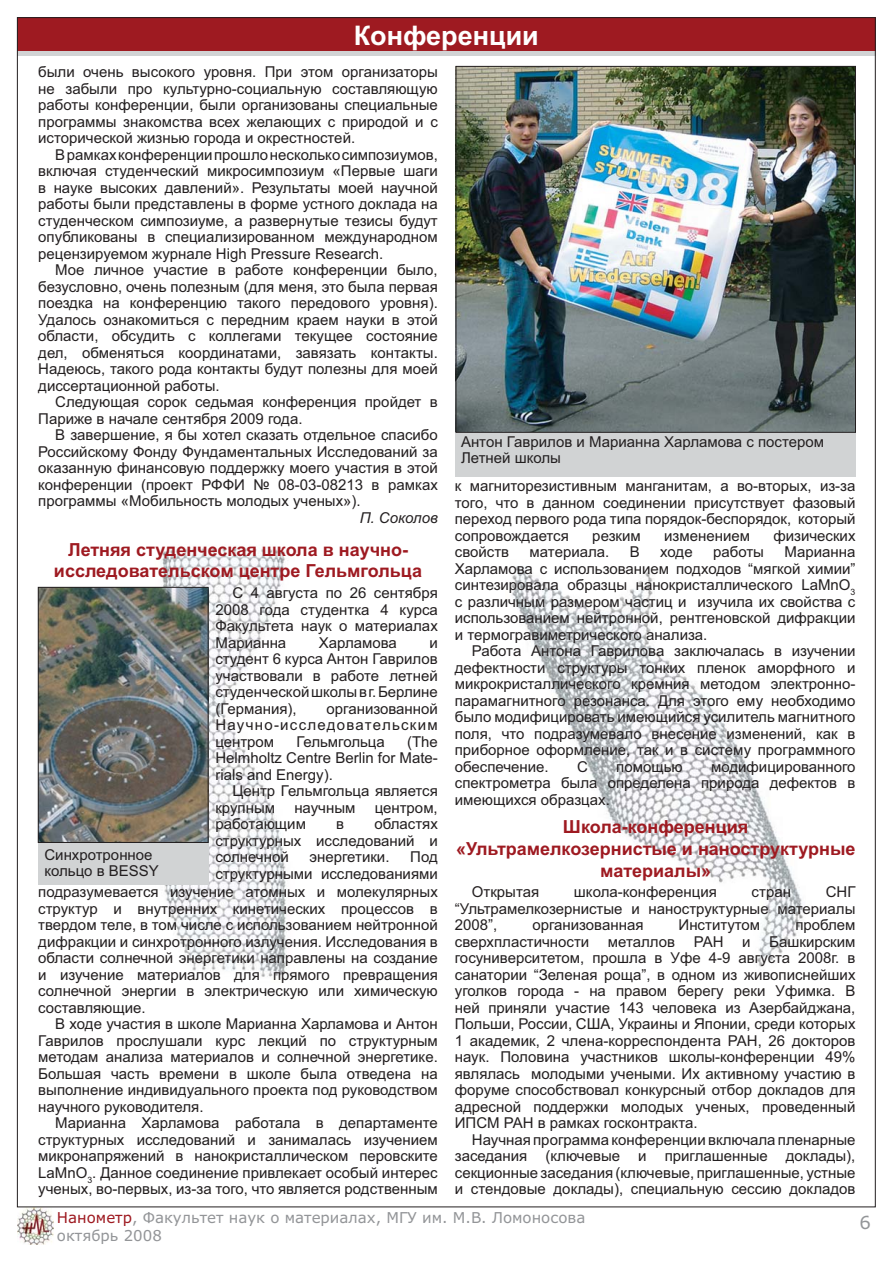
<style>
.page{position:relative;width:893px;height:1263px;background:#fff}
.page>*{position:absolute;margin:0;border:0;box-sizing:border-box;transform-origin:0 0}
.t1{font:700 27px "Arial";color:#fff}
.t2{font:700 18px/21.6px "Arial";color:#9e1a21;text-align:center}
.t3{font:18px "Verdana";color:#939598}
.t4{font:15px/16.5px "Arial";color:#231f20;text-align:justify}
.t5{font:15px/18px "Verdana";color:#939598}
.t6{font:italic 15px "Arial";color:#231f20}
.s1{color:#9e1a21}
</style>
<div class="page">
<img style="left:133px;top:547px;width:153px;height:430px">
<img style="left:511px;top:566px;width:293px;height:401px">
<div style="left:38px;top:844px;width:170px;height:41px;background:#d1d3d4"></div>
<div style="left:455px;top:431px;width:400px;height:45px;background:#d1d3d4"></div>
<img style="left:17px;top:1207px;width:37px;height:38px">
<div style="left:17px;top:17px;width:859px;height:34px;background:#9e1a21"></div>
<div style="left:17px;top:51px;width:859px;height:5px;background:#d1d3d4"></div>
<img style="left:40px;top:589px;width:166px;height:252px">
<div style="left:38px;top:587px;width:170px;height:256px;border:1px solid #231f20"></div>
<img style="left:458px;top:68px;width:396px;height:363px">
<div style="left:456px;top:66px;width:400px;height:367px;border:1px solid #231f20"></div>
<h1 class="t1" style="left:354px;top:20px;width:187px">Конференции</h1>
<p class="t4" style="left:38px;top:65px;width:401px">были очень высокого уровня. При этом организаторы не забыли про культурно-социальную составляющую работы конференции, были организованы специальные программы знакомства всех желающих с природой и с исторической жизнью города и окрестностей.</p>
<p class="t4" style="left:38px;top:148px;width:401px;text-indent:17px">В рамках конференции прошло несколько симпозиумов, включая студенческий микросимпозиум «Первые шаги в науке высоких давлений». Результаты моей научной работы были представлены в форме устного доклада на студенческом симпозиуме, a развернутые тезисы будут опубликованы в специализированном международном рецензируемом журнале High Pressure Research.</p>
<p class="t4" style="left:38px;top:263px;width:401px;text-indent:17px">Мое личное участие в работе конференции было, безусловно, очень полезным (для меня, это была первая поездка на конференцию такого передового уровня).<br>Удалось ознакомиться с передним краем науки в этой области, обсудить с коллегами текущее состояние дел, обменяться координатами, завязать контакты.<br>Надеюсь, такого рода контакты будут полезны для моей диссертационной работы.</p>
<p class="t4" style="left:38px;top:395px;width:401px;text-indent:17px">Следующая сорок седьмая конференция пройдет в<br>Париже в начале сентября 2009 года.</p>
<p class="t4" style="left:38px;top:428px;width:401px;text-indent:17px">В завершение, я бы хотел сказать отдельное спасибо Российскому Фонду Фундаментальных Исследований за оказанную финансовую поддержку моего участия в этой конференции (проект РФФИ № 08-03-08213 в рамках программы «Мобильность молодых ученых»).</p>
<p class="t6" style="left:360px;top:509px;width:80px">П. Соколов</p>
<p class="t2" style="left:54px;top:539px;width:370px">Летняя студенческая школа в научно&shy;исследовательском центре Гельмгольца</p>
<p class="t4" style="left:215px;top:586px;width:224px;text-indent:17px">С 4 августа по 26 сентября 2008 года студентка 4 курса Факультета наук о материалах Марианна</p>
<p class="t4" style="left:319px;top:636px;width:80px">Харламова</p>
<p class="t4" style="left:215px;top:636px;width:224px;text-indent:214px">и студент 6 курса Антон Гаврилов участвовали в работе летней студенческой школы в г. Берлине (Германия),</p>
<p class="t4" style="left:215px;top:702px;width:224px;text-indent:111px">организованной Научно-исследовательским центром</p>
<p class="t4" style="left:215px;top:735px;width:224px;text-indent:192px">(The Helmholtz Centre Berlin for Mate&shy;rials and Energy).</p>
<p class="t4" style="left:215px;top:784px;width:224px;text-indent:17px">Центр Гельмгольца является крупным</p>
<p class="t4" style="left:296px;top:735px;width:90px">Гельмгольца</p>
<p class="t4" style="left:294px;top:801px;width:63px">научным</p>
<p class="t4" style="left:375px;top:801px;width:65px">центром,</p>
<p class="t4" style="left:215px;top:817px;width:92px">работающим</p>
<p class="t4" style="left:336px;top:817px;width:9px">в</p>
<p class="t4" style="left:215px;top:817px;width:224px;text-indent:159px">областях структурных исследований и солнечной</p>
<p class="t4" style="left:44px;top:848px;width:116px">Синхротронное кольцо в BESSY</p>
<p class="t4" style="left:215px;top:850px;width:224px;text-align:right">Под<br>структурными исследованиями</p>
<p class="t4" style="left:38px;top:885px;width:401px">подразумевается изучение атомных и молекулярных структур и внутренних кинетических процессов в твердом теле, в том числе с использованием нейтронной дифракции и синхротронного излучения. Исследования в области солнечной энергетики направлены на создание и изучение материалов для прямого превращения солнечной энергии в электрическую или химическую составляющие.</p>
<p class="t4" style="left:38px;top:1017px;width:401px;text-indent:17px">В ходе участия в школе Марианна Харламова и Антон Гаврилов прослушали курс лекций по структурным методам анализа материалов и солнечной энергетике.<br>Большая часть времени в школе была отведена на выполнение индивидуального проекта под руководством научного руководителя.</p>
<p class="t4" style="left:38px;top:1116px;width:401px;text-indent:17px">Марианна Харламова работала в департаменте структурных исследований и занималась изучением микронапряжений в нанокристаллическом перовските LaMnO<sub>3</sub>. Данное соединение привлекает особый интерес ученых, во-первых, из-за того, что является родственным</p>
<p class="t4" style="left:309px;top:850px;width:81px">энергетики.</p>
<p class="t4" style="left:461px;top:435px;width:364px">Антон Гаврилов и Марианна Харламова с постером<br>Летней школы</p>
<p class="t4" style="left:455px;top:479px;width:402px">к магниторезистивным манганитам, а во-вторых, из-за того, что в данном соединении присутствует фазовый переход первого рода типа порядок-беспорядок, который сопровождается</p>
<p class="t4" style="left:592px;top:529px;width:50px">резким</p>
<p class="t4" style="left:664px;top:529px;width:87px">изменением</p>
<p class="t4" style="left:773px;top:529px;width:84px">физических</p>
<p class="t4" style="left:455px;top:545px;width:56px">свойств</p>
<p class="t4" style="left:530px;top:545px;width:81px">материала.</p>
<p class="t4" style="left:630px;top:545px;width:12px">В</p>
<p class="t4" style="left:660px;top:545px;width:34px">ходе</p>
<p class="t4" style="left:713px;top:545px;width:52px">работы</p>
<p class="t4" style="left:455px;top:545px;width:402px;text-indent:330px">Марианна Харламова с использованием подходов “мягкой химии” синтезировала образцы нанокристаллического LaMnO<sub>3 </sub>с различным размером частиц и изучила их свойства с использованием нейтронной, рентгеновской дифракции и термогравиметрического анализа.</p>
<p class="t4" style="left:455px;top:644px;width:402px;text-indent:17px">Работа Антона Гаврилова заключалась в изучении дефектности структуры тонких пленок аморфного и микрокристаллического кремния методом электронно&shy;парамагнитного резонанса. Для этого ему необходимо было модифицировать имеющийся усилитель магнитного поля, что подразумевало внесение изменений, как в приборное оформление, так и в систему программного обеспечение.</p>
<p class="t4" style="left:577px;top:760px;width:12px">С</p>
<p class="t4" style="left:616px;top:760px;width:68px">помощью</p>
<p class="t4" style="left:455px;top:760px;width:402px;text-indent:256px">модифицированного спектрометра была определена природа дефектов в имеющихся образцах.</p>
<p class="t2" style="left:456px;top:816px;width:401px">Школа-конференция «Ультрамелкозернистые и наноструктурные материалы»</p>
<p class="t4" style="left:472px;top:885px;width:69px">Открытая</p>
<p class="t4" style="left:574px;top:885px;width:144px">школа-конференция</p>
<p class="t4" style="left:751px;top:885px;width:41px">стран</p>
<p class="t4" style="left:455px;top:885px;width:402px;text-indent:371px">СНГ “Ультрамелкозернистые и наноструктурные материалы 2008”,</p>
<p class="t4" style="left:455px;top:918px;width:402px;text-indent:340px">проблем сверхпластичности металлов РАН и Башкирским госуниверситетом, прошла в Уфе 4-9 августа 2008г. в санатории “Зеленая роща”, в одном из живописнейших уголков города - на правом берегу реки Уфимка. В ней приняли участие 143 человека из Азербайджана, Польши, России, США, Украины и Японии, среди которых 1 академик, 2 члена-корреспондента РАН, 26 докторов наук. Половина участников школы-конференции 49% являлась молодыми учеными. Их активному участию в форуме способствовал конкурсный отбор докладов для адресной поддержки молодых ученых, проведенный ИПСМ РАН в рамках госконтракта.</p>
<p class="t4" style="left:455px;top:1133px;width:402px;text-indent:17px">Научная программа конференции включала пленарные заседания (ключевые и приглашенные доклады), секционные заседания (ключевые, приглашенные, устные и стендовые доклады), специальную сессию докладов</p>
<p class="t4" style="left:532px;top:918px;width:112px">организованная</p>
<p class="t4" style="left:678px;top:918px;width:83px">Институтом</p>
<p class="t5" style="left:57px;top:1209px;width:530px"><span class="s1">Нанометр</span>, Факультет наук о материалах, МГУ им. М.В. Ломоносова октябрь 2008</p>
<p class="t3" style="left:859px;top:1212px;width:13px">6</p>
</div>
